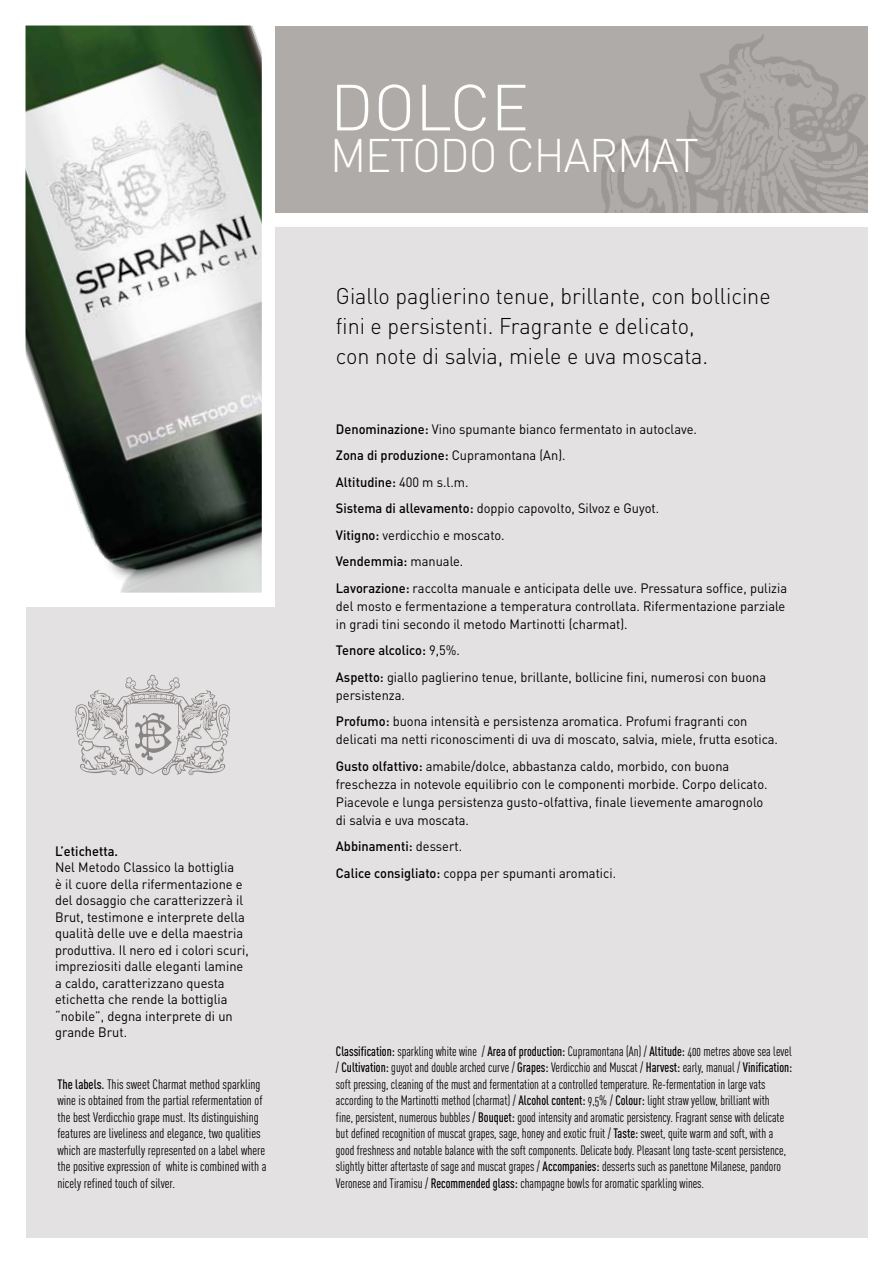
<style>
.page{position:relative;width:893px;height:1263px;background:#fff}
.page>*{position:absolute;margin:0;border:0;box-sizing:border-box;transform-origin:0 0}
.t1{font:300 64.05px "DIN";color:#fff}
.t2{font:300 46.5px "DIN";letter-spacing:-.025em;color:#fff;scale:.95 1}
.t3{font:300 22.5px/30px "DIN";color:#000;scale:.96 1}
.t4{font:13.5px/16.5px "DIN";color:#000;scale:.95 1}
.t5{font:13.5px/16.5px "DIN Cond Regular Alternate";color:#000;scale:.95 1}
.t6{font:13.5px/16.5px "DIN Cond Regular Alternate";color:#000}
.t7{font:500 13.5px "DIN";color:#000;scale:.95 1}
.s1{font-family:"DIN Cond Medium Alternate"}
.s2{font-weight:500}
</style>
<div class="page">
<div style="left:275px;top:227px;width:592px;height:1010px;background:#e3e1e1"></div>
<img style="left:26px;top:26px;width:236px;height:567px">
<div style="left:26px;top:607px;width:274px;height:630px;background:#e3e1e1"></div>
<div style="left:275px;top:26px;width:592px;height:186px;background:#aeaba9"></div>
<img style="left:601px;top:34px;width:266px;height:178px">
<svg style="left:75px;top:675px;width:155px;height:100px"></svg>
<p class="t7" style="left:55px;top:842px;width:68px">L’etichetta.</p>
<p class="t4" style="left:55px;top:859px;width:205px">Nel Metodo Classico la bottiglia<br>è il cuore della rifermentazione e del dosaggio che caratterizzerà il<br>Brut, testimone e interprete della qualità delle uve e della maestria produttiva. Il nero ed i colori scuri, impreziositi dalle eleganti lamine a caldo, caratterizzano questa etichetta che rende la bottiglia “nobile”, degna interprete di un grande Brut.</p>
<p class="t6" style="left:57px;top:1076px;width:211px"><span class="s1">The labels.</span> This sweet Charmat method sparkling wine is obtained from the partial refermentation of the best Verdicchio grape must. Its distinguishing features are liveliness and elegance, two qualities which are masterfully represented on a label where the positive expression of white is combined with a nicely refined touch of silver.</p>
<h1 class="t1" style="left:330px;top:68px;width:200px">DOLCE</h1>
<h2 class="t2" style="left:330px;top:127px;width:390px">METODO CHARMAT</h2>
<h3 class="t3" style="left:336px;top:281px;width:454px">Giallo paglierino tenue, brillante, con bollicine fini e persistenti. Fragrante e delicato,<br>con note di salvia, miele e uva moscata.</h3>
<p class="t4" style="left:336px;top:415px;width:476px;line-height:26.5px"><span class="s2">Denominazione:</span> Vino spumante bianco fermentato in autoclave.<br><span class="s2">Zona di produzione:</span> Cupramontana (An).<br><span class="s2">Altitudine:</span> 400 m s.l.m.<br><span class="s2">Sistema di allevamento:</span> doppio capovolto, Silvoz e Guyot.<br><span class="s2">Vitigno:</span> verdicchio e moscato.<br><span class="s2">Vendemmia:</span> manuale.<br><span class="s2">Lavorazione:</span> raccolta manuale e anticipata delle uve. Pressatura soffice, pulizia</p>
<p class="t4" style="left:336px;top:596px;width:475px;line-height:18px">del mosto e fermentazione a temperatura controllata. Rifermentazione parziale in gradi tini secondo il metodo Martinotti (charmat).</p>
<p class="t4" style="left:336px;top:637px;width:454px;line-height:26.5px"><span class="s2">Tenore alcolico:</span> 9,5%.<br><span class="s2">Aspetto:</span> giallo paglierino tenue, brillante, bollicine fini, numerosi con buona</p>
<p class="t4" style="left:336px;top:681px;width:435px;line-height:26.5px">persistenza.<br><span class="s2">Profumo:</span> buona intensità e persistenza aromatica. Profumi fragranti con</p>
<p class="t4" style="left:336px;top:726px;width:467px;line-height:26.5px">delicati ma netti riconoscimenti di uva di moscato, salvia, miele, frutta esotica.<br><span class="s2">Gusto olfattivo:</span> amabile/dolce, abbastanza caldo, morbido, con buona</p>
<p class="t4" style="left:336px;top:774px;width:456px;line-height:18px">freschezza in notevole equilibrio con le componenti morbide. Corpo delicato.<br>Piacevole e lunga persistenza gusto-olfattiva, finale lievemente amarognolo di salvia e uva moscata.</p>
<p class="t4" style="left:336px;top:833px;width:296px;line-height:26.5px"><span class="s2">Abbinamenti:</span> dessert.<br><span class="s2">Calice consigliato:</span> coppa per spumanti aromatici.</p>
<p class="t5" style="left:336px;top:1043px;width:482px"><span class="s1">Classification:</span> sparkling white wine / <span class="s1">Area of production:</span> Cupramontana (An) / <span class="s1">Altitude:</span> 400 metres above sea level / <span class="s1">Cultivation:</span> guyot and double arched curve / <span class="s1">Grapes:</span> Verdicchio and Muscat / <span class="s1">Harvest:</span> early, manual / <span class="s1">Vinification: </span>soft pressing, cleaning of the must and fermentation at a controlled temperature. Re-fermentation in large vats according to the Martinotti method (charmat) / <span class="s1">Alcohol content:</span> 9,5% / <span class="s1">Colour:</span> light straw yellow, brilliant with<br>fine, persistent, numerous bubbles / <span class="s1">Bouquet:</span> good intensity and aromatic persistency. Fragrant sense with delicate but defined recognition of muscat grapes, sage, honey and exotic fruit / <span class="s1">Taste:</span> sweet, quite warm and soft, with a good freshness and notable balance with the soft components. Delicate body. Pleasant long taste-scent persistence, slightly bitter aftertaste of sage and muscat grapes / <span class="s1">Accompanies:</span> desserts such as panettone Milanese, pandoro Veronese and Tiramisu / <span class="s1">Recommended glass:</span> champagne bowls for aromatic sparkling wines.</p>
</div>
